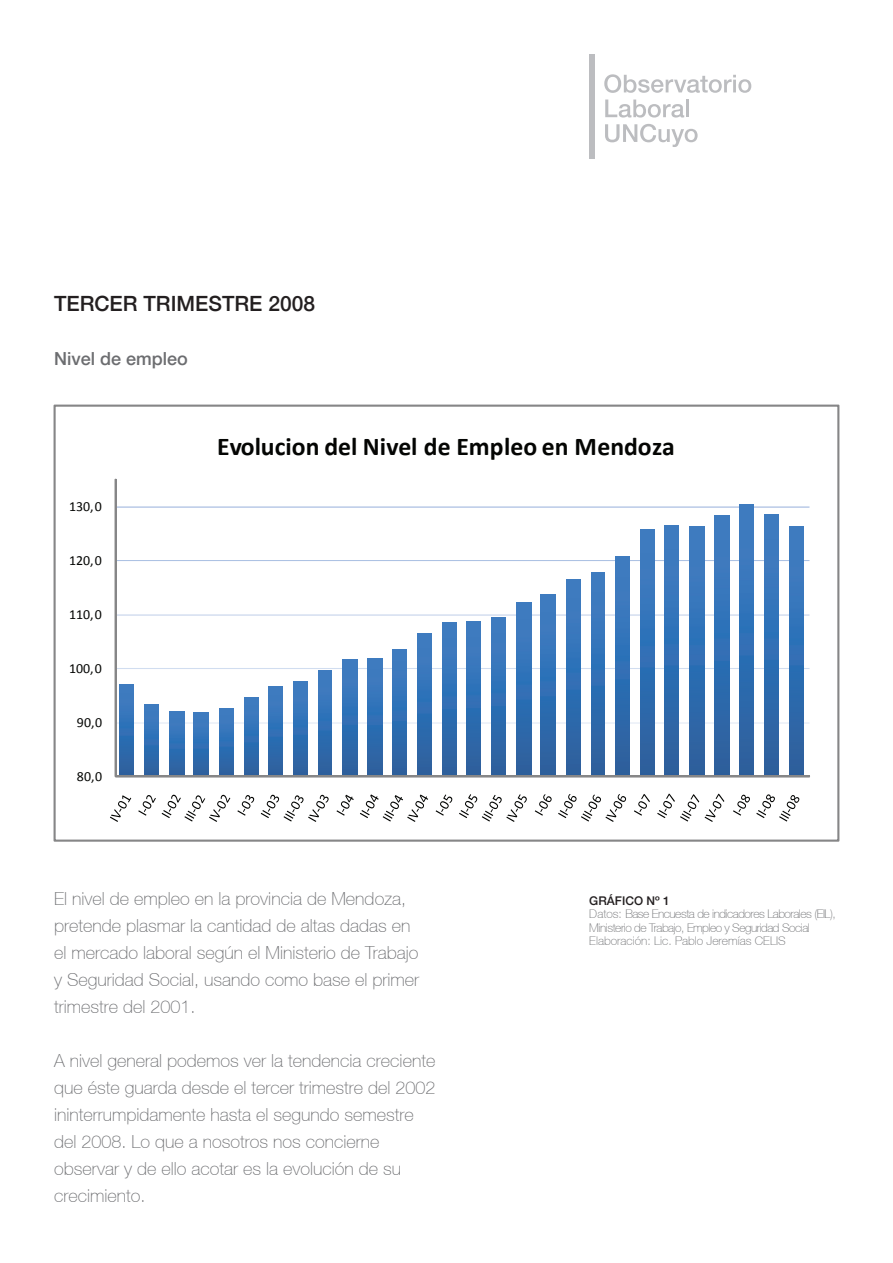
<style>
.page{position:relative;width:893px;height:1263px;background:#fff}
.page>*{position:absolute;margin:0;border:0;box-sizing:border-box;transform-origin:0 0}
.t1{font:700 25.65px "Calibri";color:#040503}
.t2{font:500 21px "Helvetica 65";color:#231f20}
.t3{font:100 18px/27px "Helvetica 35";color:#6c6d70}
.t4{font:500 18px "Helvetica 65";color:#6c6d70}
.t5{font:13.95px "Calibri";color:#040503}
.t6{font:100 12px/13.5px "Helvetica 35";letter-spacing:-.04em;color:#6c6d70}
.t7{font:100 12px "Helvetica 35";color:#6c6d70}
.t8{font:500 12px "Helvetica 65";color:#231f20}
</style>
<div class="page">
<svg style="left:604px;top:74px;width:147px;height:19px"></svg>
<svg style="left:605px;top:100px;width:79px;height:18px"></svg>
<hr style="left:686px;top:100px;width:3px;height:17px;background:#bcbdc0">
<svg style="left:605px;top:124px;width:93px;height:23px"></svg>
<div style="left:589px;top:54px;width:6px;height:104px;background:#bcbdc0"></div>
<svg style="left:54px;top:405px;width:785px;height:436px"></svg>
<p class="t2" style="left:54px;top:291px;width:263px">TERCER TRIMESTRE 2008</p>
<p class="t4" style="left:54px;top:347px;width:135px">Nivel de empleo</p>
<p class="t5" style="left:69px;top:498px;width:34px">130,0</p>
<p class="t5" style="left:69px;top:552px;width:34px">120,0</p>
<p class="t5" style="left:69px;top:606px;width:34px">110,0</p>
<p class="t5" style="left:69px;top:660px;width:34px">100,0</p>
<p class="t5" style="left:77px;top:714px;width:27px">90,0</p>
<p class="t5" style="left:77px;top:768px;width:27px">80,0</p>
<h1 class="t1" style="left:217px;top:430px;width:459px">Evolucion del Nivel de Empleo en Mendoza</h1>
<p class="t3" style="left:54px;top:885px;width:367px">El nivel de empleo en la provincia de Mendoza, pretende plasmar la cantidad de altas dadas en el mercado laboral según el Ministerio de Trabajo y Seguridad Social, usando como base el primer trimestre del 2001.</p>
<p class="t3" style="left:54px;top:1047px;width:383px">A nivel general podemos ver la tendencia creciente que éste guarda desde el tercer trimestre del 2002 ininterrumpidamente hasta el segundo semestre del 2008. Lo que a nosotros nos concierne observar y de ello acotar es la evolución de su crecimiento.</p>
<p class="t8" style="left:589px;top:893px;width:82px">GRÁFICO Nº 1</p>
<p class="t6" style="left:589px;top:907px;width:248px">Datos: Base Encuesta de indicadores Laborales (EIL),<br>Ministerio de Trabajo, Empleo y Seguridad Social</p>
<p class="t7" style="left:589px;top:934px;width:198px">Elaboración: Lic. Pablo Jeremías CELIS</p>
</div>
